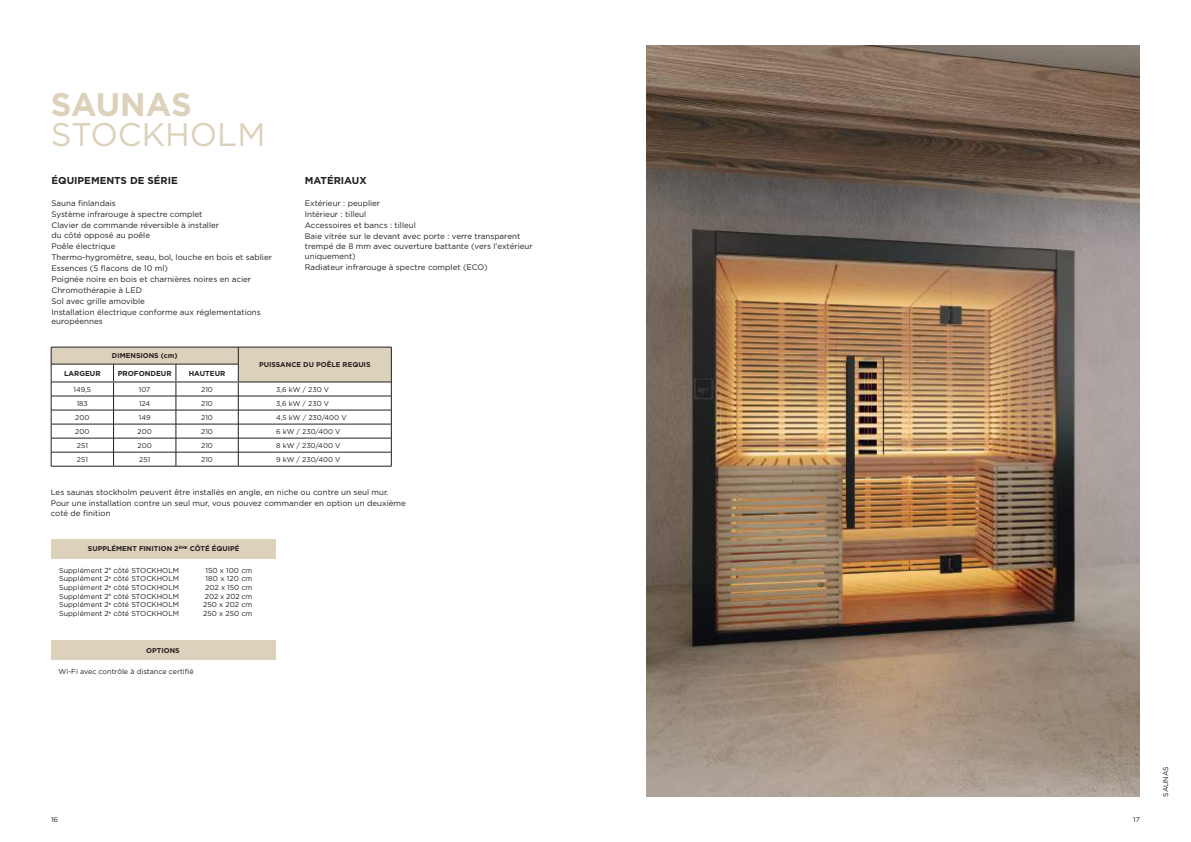
<style>
.page{position:relative;width:1191px;height:842px;background:#fff}
.page>*{position:absolute;margin:0;border:0;box-sizing:border-box;transform-origin:0 0}
.t1{font:32.7px "Gotham";color:#dcd1ba}
.t2{font:700 32.7px "Gotham";letter-spacing:-.01em;color:#dcd1ba}
.t3{font:700 10px "Gotham";color:#241f1f}
.t4{font:8px/11px "Gotham";color:#241f1f}
.t5{font:7.2px "Gotham";color:#241f1f}
.t6{font:700 7.2px "Gotham";color:#241f1f}
.t7{font:7px "Gotham";color:#241f1f}
.t8{font:700 7px "Gotham";color:#241f1f}
</style>
<div class="page">
<hr style="left:51px;top:466px;width:62px;height:1px;background:#241f1f">
<hr style="left:113px;top:466px;width:63px;height:1px;background:#241f1f">
<hr style="left:176px;top:466px;width:62px;height:1px;background:#241f1f">
<hr style="left:238px;top:466px;width:153px;height:1px;background:#241f1f">
<svg style="left:51px;top:347px;width:341px;height:119px"></svg>
<img style="left:646px;top:45px;width:494px;height:752px">
<div style="left:51px;top:539px;width:225px;height:19px;background:#dcd1ba"></div>
<div style="left:51px;top:640px;width:224px;height:20px;background:#dcd1ba"></div>
<h1 class="t2" style="left:51px;top:83px;width:143px">SAUNAS</h1>
<h1 class="t1" style="left:51px;top:114px;width:216px">STOCKHOLM</h1>
<p class="t3" style="left:51px;top:174px;width:128px">ÉQUIPEMENTS DE SÉRIE</p>
<p class="t4" style="left:51px;top:197px;width:169px">Sauna finlandais<br>Système infrarouge à spectre complet<br>Clavier de commande réversible à installer</p>
<p class="t4" style="left:51px;top:229px;width:222px">du côté opposé au poêle<br>Poêle électrique<br>Thermo-hygromètre, seau, bol, louche en bois et sablier Essences (5 flacons de 10 ml)<br>Poignée noire en bois et charnières noires en acier Chromothérapie à LED<br>Sol avec grille amovible<br>Installation électrique conforme aux réglementations</p>
<p class="t4" style="left:51px;top:316px;width:53px">européennes</p>
<p class="t3" style="left:305px;top:174px;width:63px">MATÉRIAUX</p>
<p class="t4" style="left:305px;top:197px;width:217px">Extérieur : peuplier<br>Intérieur : tilleul<br>Accessoires et bancs : tilleul<br>Baie vitrée sur le devant avec porte : verre transparent</p>
<p class="t4" style="left:305px;top:241px;width:229px;line-height:10px">trempé de 8 mm avec ouverture battante (vers l'extérieur uniquement)</p>
<p class="t4" style="left:305px;top:261px;width:184px">Radiateur infrarouge à spectre complet (ECO)</p>
<p class="t8" style="left:112px;top:351px;width:67px">DIMENSIONS (cm)</p>
<p class="t8" style="left:259px;top:360px;width:113px">PUISSANCE DU POÊLE REQUIS</p>
<p class="t6" style="left:64px;top:368px;width:38px">LARGEUR</p>
<p class="t6" style="left:118px;top:368px;width:55px">PROFONDEUR</p>
<p class="t6" style="left:189px;top:368px;width:38px">HAUTEUR</p>
<p class="t7" style="left:74px;top:385px;width:19px">149,5</p>
<p class="t7" style="left:139px;top:385px;width:13px">107</p>
<p class="t7" style="left:201px;top:385px;width:13px">210</p>
<p class="t7" style="left:276px;top:385px;width:54px">3,6 kW / 230 V</p>
<p class="t7" style="left:77px;top:399px;width:13px">183</p>
<p class="t7" style="left:139px;top:399px;width:13px">124</p>
<p class="t7" style="left:201px;top:399px;width:13px">210</p>
<p class="t7" style="left:276px;top:399px;width:54px">3,6 kW / 230 V</p>
<p class="t7" style="left:75px;top:413px;width:16px">200</p>
<p class="t7" style="left:139px;top:413px;width:13px">149</p>
<p class="t7" style="left:201px;top:413px;width:13px">210</p>
<p class="t7" style="left:276px;top:413px;width:72px">4,5 kW / 230/400 V</p>
<p class="t7" style="left:75px;top:427px;width:16px">200</p>
<p class="t7" style="left:138px;top:427px;width:16px">200</p>
<p class="t7" style="left:201px;top:427px;width:13px">210</p>
<p class="t7" style="left:276px;top:427px;width:66px">6 kW / 230/400 V</p>
<p class="t7" style="left:77px;top:441px;width:12px">251</p>
<p class="t7" style="left:138px;top:441px;width:16px">200</p>
<p class="t7" style="left:201px;top:441px;width:13px">210</p>
<p class="t7" style="left:276px;top:441px;width:66px">8 kW / 230/400 V</p>
<p class="t7" style="left:77px;top:455px;width:12px">251</p>
<p class="t7" style="left:139px;top:455px;width:12px">251</p>
<p class="t7" style="left:201px;top:455px;width:13px">210</p>
<p class="t7" style="left:276px;top:455px;width:66px">9 kW / 230/400 V</p>
<p class="t4" style="left:51px;top:487px;width:356px">Les saunas stockholm peuvent être installés en angle, en niche ou contre un seul mur.<br>Pour une installation contre un seul mur, vous pouvez commander en option un deuxième</p>
<p class="t4" style="left:51px;top:507px;width:61px">coté de finition</p>
<p class="t8" style="left:88px;top:544px;width:153px">SUPPLÉMENT FINITION 2<sup>ÈME</sup> CÔTÉ ÉQUIPÉ</p>
<p class="t5" style="left:59px;top:566px;width:121px">Supplément 2<sup>e</sup> côté STOCKHOLM</p>
<p class="t5" style="left:205px;top:566px;width:48px">150 x 100 cm</p>
<p class="t5" style="left:59px;top:574px;width:121px">Supplément 2<sup>e</sup> côté STOCKHOLM</p>
<p class="t5" style="left:206px;top:574px;width:48px">180 x 120 cm</p>
<p class="t5" style="left:59px;top:583px;width:121px">Supplément 2<sup>e</sup> côté STOCKHOLM</p>
<p class="t5" style="left:205px;top:583px;width:49px">202 x 150 cm</p>
<p class="t5" style="left:59px;top:591px;width:121px">Supplément 2<sup>e</sup> côté STOCKHOLM</p>
<p class="t5" style="left:205px;top:591px;width:49px">202 x 202 cm</p>
<p class="t5" style="left:59px;top:600px;width:121px">Supplément 2<sup>e</sup> côté STOCKHOLM</p>
<p class="t5" style="left:203px;top:600px;width:51px">250 x 202 cm</p>
<p class="t5" style="left:59px;top:609px;width:121px">Supplément 2<sup>e</sup> côté STOCKHOLM</p>
<p class="t5" style="left:203px;top:609px;width:51px">250 x 250 cm</p>
<p class="t8" style="left:146px;top:646px;width:35px">OPTIONS</p>
<p class="t5" style="left:59px;top:667px;width:137px">Wi-Fi avec contrôle à distance certifié</p>
<p class="t7" style="left:51px;top:815px;width:9px">16</p>
<p class="t7" style="left:1133px;top:815px;width:8px">17</p>
<p class="t7" style="left:1161px;top:797px;width:32px;rotate:-90deg">SAUNAS</p>
</div>
